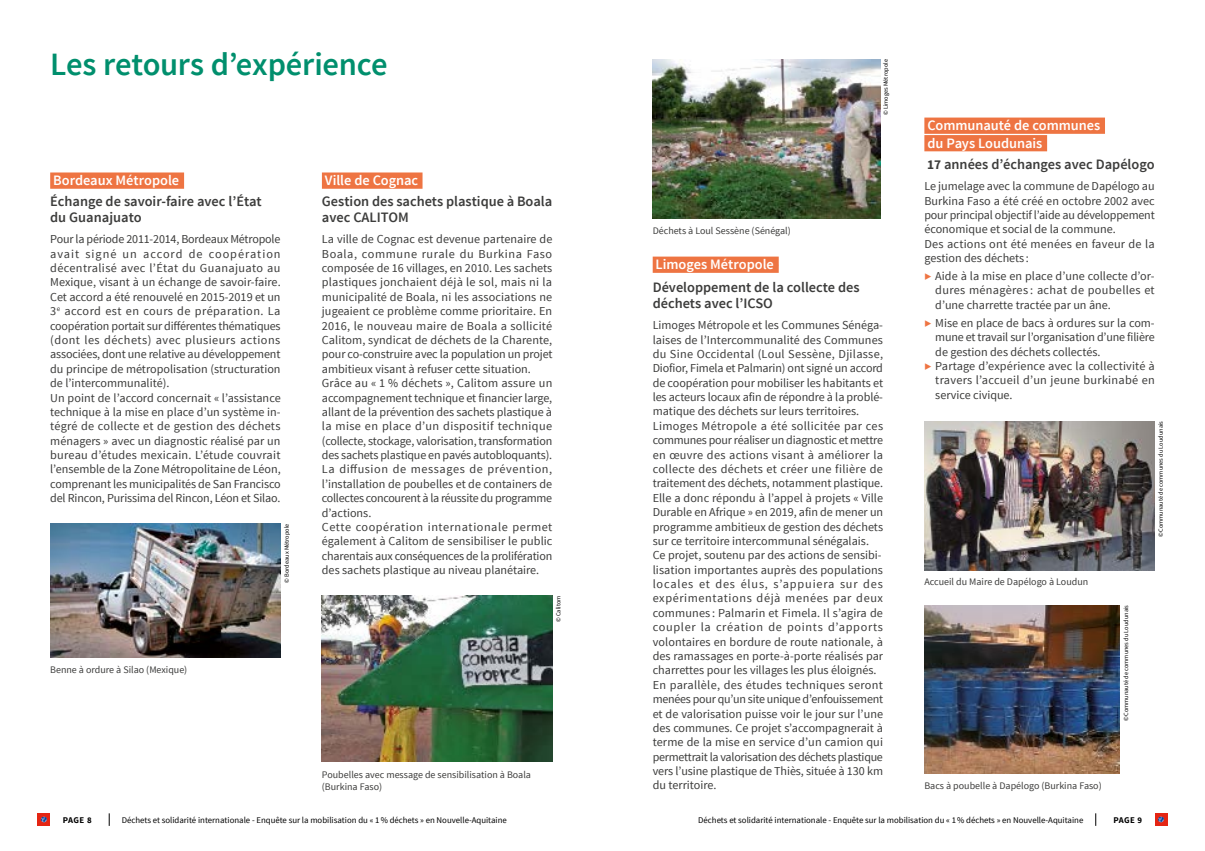
<style>
.page{position:relative;width:1205px;height:851px;background:#fff}
.page>*{position:absolute;margin:0;border:0;box-sizing:border-box;transform-origin:0 0}
.t1{font:600 32.5px "Source Sans Pro";letter-spacing:-.005em;color:#008f6d}
.t2{font:600 14.38px/21px "Source Sans Pro";color:#3c3c3b}
.t3{font:600 14.38px/17.5px "Source Sans Pro";letter-spacing:-.005em;color:#fff}
.t4{font:12.12px/14.4px "Source Sans Pro";color:#3c3c3b}
.t5{font:12.12px "Source Sans Pro";letter-spacing:.02em;color:#3c3c3b}
.t6{font:10px/12px "Source Sans Pro";color:#3c3c3b}
.t7{font:8.75px "Source Sans Pro";color:#000}
.t8{font:700 8.75px "Source Sans Pro";letter-spacing:.04em;color:#000}
.t9{font:6.25px "Source Sans Pro";color:#000}
.s1{color:#fff}
.s2{color:#ee7442}
.s3{font-weight:700;font-size:13.38px}
</style>
<div class="page">
<svg style="left:1095px;top:813px;width:1px;height:12px"></svg>
<div style="left:1154px;top:813px;width:13px;height:12px;background:#e42513"></div>
<svg style="left:1158px;top:816px;width:6px;height:6px"></svg>
<svg style="left:109px;top:813px;width:1px;height:12px"></svg>
<div style="left:38px;top:813px;width:12px;height:12px;background:#e42513"></div>
<svg style="left:41px;top:816px;width:6px;height:6px"></svg>
<div style="left:322px;top:172px;width:100px;height:17px;background:#ee7442"></div>
<div style="left:924px;top:117px;width:181px;height:17px;background:#ee7442"></div>
<div style="left:924px;top:135px;width:123px;height:16px;background:#ee7442"></div>
<img style="left:924px;top:421px;width:230px;height:149px">
<img style="left:924px;top:605px;width:196px;height:168px">
<img style="left:653px;top:59px;width:227px;height:159px">
<div style="left:653px;top:256px;width:126px;height:17px;background:#ee7442"></div>
<img style="left:322px;top:595px;width:230px;height:166px">
<div style="left:50px;top:172px;width:134px;height:17px;background:#ee7442"></div>
<img style="left:50px;top:523px;width:230px;height:134px">
<h1 class="t1" style="left:50px;top:43px;width:339px">Les retours d’expérience</h1>
<p class="t2" style="left:50px;top:170px;width:213px"><span class="s1">Bordeaux Métropole</span><span class="s2">-<br></span>Échange de savoir-faire avec l’État</p>
<p class="t2" style="left:50px;top:207px;width:93px">du Guanajuato</p>
<p class="t4" style="left:50px;top:232px;width:232px">Pour la période 2011-2014, Bordeaux Métropole avait signé un accord de coopération décentralisé avec l’État du Guanajuato au Mexique, visant à un échange de savoir-faire.<br>Cet accord a été renouvelé en 2015-2019 et un 3<sup>e</sup> accord est en cours de préparation. La coopération portait sur différentes thématiques (dont les déchets) avec plusieurs actions associées, dont une relative au développement du principe de métropolisation (structuration de l’intercommunalité).<br>Un point de l’accord concernait « l’assistance technique à la mise en place d’un système in&shy;tégré de collecte et de gestion des déchets ménagers » avec un diagnostic réalisé par un bureau d’études mexicain. L’étude couvrait l’ensemble de la Zone Métropolitaine de Léon, comprenant les municipalités de San Francisco del Rincon, Purissima del Rincon, Léon et Silao.</p>
<p class="t6" style="left:50px;top:663px;width:139px">Benne à ordure à Silao (Mexique)</p>
<p class="t9" style="left:283px;top:582px;width:60px;rotate:-90deg">© Bordeaux Métropole</p>
<p class="t2" style="left:322px;top:170px;width:232px"><span class="s1">Ville de Cognac</span><span class="s2">-<br></span>Gestion des sachets plastique à Boala</p>
<p class="t2" style="left:322px;top:207px;width:88px">avec CALITOM</p>
<p class="t4" style="left:322px;top:232px;width:232px">La ville de Cognac est devenue partenaire de Boala, commune rurale du Burkina Faso composée de 16 villages, en 2010. Les sachets plastiques jonchaient déjà le sol, mais ni la municipalité de Boala, ni les associations ne jugeaient ce problème comme prioritaire. En 2016, le nouveau maire de Boala a sollicité Calitom, syndicat de déchets de la Charente, pour co-construire avec la population un projet ambitieux visant à refuser cette situation.<br>Grâce au « 1 % déchets », Calitom assure un accompagnement technique et financier large, allant de la prévention des sachets plastique à la mise en place d’un dispositif technique (collecte, stockage, valorisation, transformation des sachets plastique en pavés autobloquants).<br>La diffusion de messages de prévention, l’installation de poubelles et de containers de collectes concourent à la réussite du programme d’actions.<br>Cette coopération internationale permet également à Calitom de sensibiliser le public charentais aux conséquences de la prolifération des sachets plastique au niveau planétaire.</p>
<p class="t9" style="left:554px;top:621px;width:27px;rotate:-90deg">©Calitom</p>
<p class="t6" style="left:322px;top:768px;width:211px">Poubelles avec message de sensibilisation à Boala (Burkina Faso)</p>
<p class="t6" style="left:653px;top:224px;width:140px">Déchets à Loul Sessène (Sénégal)</p>
<p class="t9" style="left:882px;top:115px;width:57px;rotate:-90deg">© Limoges Métropole</p>
<p class="t2" style="left:653px;top:253px;width:208px;line-height:22.8px"><span class="s1">Limoges Métropole</span><span class="s2">-<br></span>Développement de la collecte des</p>
<p class="t2" style="left:653px;top:293px;width:122px">déchets avec l’ICSO</p>
<p class="t4" style="left:653px;top:318px;width:232px">Limoges Métropole et les Communes Sénéga&shy;laises de l’Intercommunalité des Communes du Sine Occidental (Loul Sessène, Djilasse, Diofior, Fimela et Palmarin) ont signé un accord de coopération pour mobiliser les habitants et les acteurs locaux afin de répondre à la problé&shy;matique des déchets sur leurs territoires.<br>Limoges Métropole a été sollicitée par ces communes pour réaliser un diagnostic et mettre en œuvre des actions visant à améliorer la collecte des déchets et créer une filière de traitement des déchets, notamment plastique.<br>Elle a donc répondu à l’appel à projets « Ville Durable en Afrique » en 2019, afin de mener un programme ambitieux de gestion des déchets sur ce territoire intercommunal sénégalais.<br>Ce projet, soutenu par des actions de sensibi&shy;lisation importantes auprès des populations locales et des élus, s’appuiera sur des expérimentations déjà menées par deux communes : Palmarin et Fimela. Il s’agira de coupler la création de points d’apports volontaires en bordure de route nationale, à des ramassages en porte-à-porte réalisés par charrettes pour les villages les plus éloignés.<br>En parallèle, des études techniques seront menées pour qu’un site unique d’enfouissement et de valorisation puisse voir le jour sur l’une des communes. Ce projet s’accompagnerait à terme de la mise en service d’un camion qui permettrait la valorisation des déchets plastique vers l’usine plastique de Thiès, située à 130 km du territoire.</p>
<p class="t3" style="left:927px;top:117px;width:179px">Communauté de communes&shy;du Pays Loudunais<span class="s2">-</span></p>
<p class="t2" style="left:927px;top:154px;width:229px"><span class="s3">17</span> années d’échanges avec Dapélogo</p>
<p class="t4" style="left:924px;top:179px;width:232px">Le jumelage avec la commune de Dapélogo au Burkina Faso a été créé en octobre 2002 avec pour principal objectif l’aide au développement économique et social de la commune.<br>Des actions ont été menées en faveur de la gestion des déchets :</p>
<p class="t4" style="left:935px;top:269px;width:221px;text-align:justify;text-indent:-11px"><span class="s2">▶</span> Aide à la mise en place d’une collecte d’or&shy;dures ménagères : achat de poubelles et d’une charrette tractée par un âne.</p>
<p class="t4" style="left:924px;top:316px;width:232px"><span class="s2">▶</span> Mise en place de bacs à ordures sur la com-</p>
<p class="t4" style="left:935px;top:330px;width:221px">mune et travail sur l’organisation d’une filière</p>
<p class="t4" style="left:935px;top:344px;width:167px">de gestion des déchets collectés.</p>
<p class="t4" style="left:924px;top:359px;width:232px"><span class="s2">▶</span> Partage d’expérience avec la collectivité à</p>
<p class="t5" style="left:935px;top:373px;width:221px">travers l’accueil d’un jeune burkinabé en</p>
<p class="t4" style="left:935px;top:387px;width:79px">service civique.</p>
<p class="t6" style="left:924px;top:576px;width:165px">Accueil du Maire de Dapélogo à Loudun</p>
<p class="t9" style="left:1122px;top:721px;width:118px;rotate:-90deg">©Communauté de communes du Loudunais</p>
<p class="t6" style="left:924px;top:779px;width:179px">Bacs à poubelle à Dapélogo (Burkina Faso)</p>
<p class="t9" style="left:1156px;top:537px;width:118px;rotate:-90deg">©Communauté de communes du Loudunais</p>
<p class="t8" style="left:63px;top:814px;width:30px">PAGE 8</p>
<p class="t7" style="left:122px;top:814px;width:386px">Déchets et solidarité internationale - Enquête sur la mobilisation du « 1% déchets » en Nouvelle-Aquitaine</p>
<p class="t7" style="left:698px;top:814px;width:386px">Déchets et solidarité internationale - Enquête sur la mobilisation du « 1% déchets » en Nouvelle-Aquitaine</p>
<p class="t8" style="left:1113px;top:814px;width:30px">PAGE 9</p>
</div>
